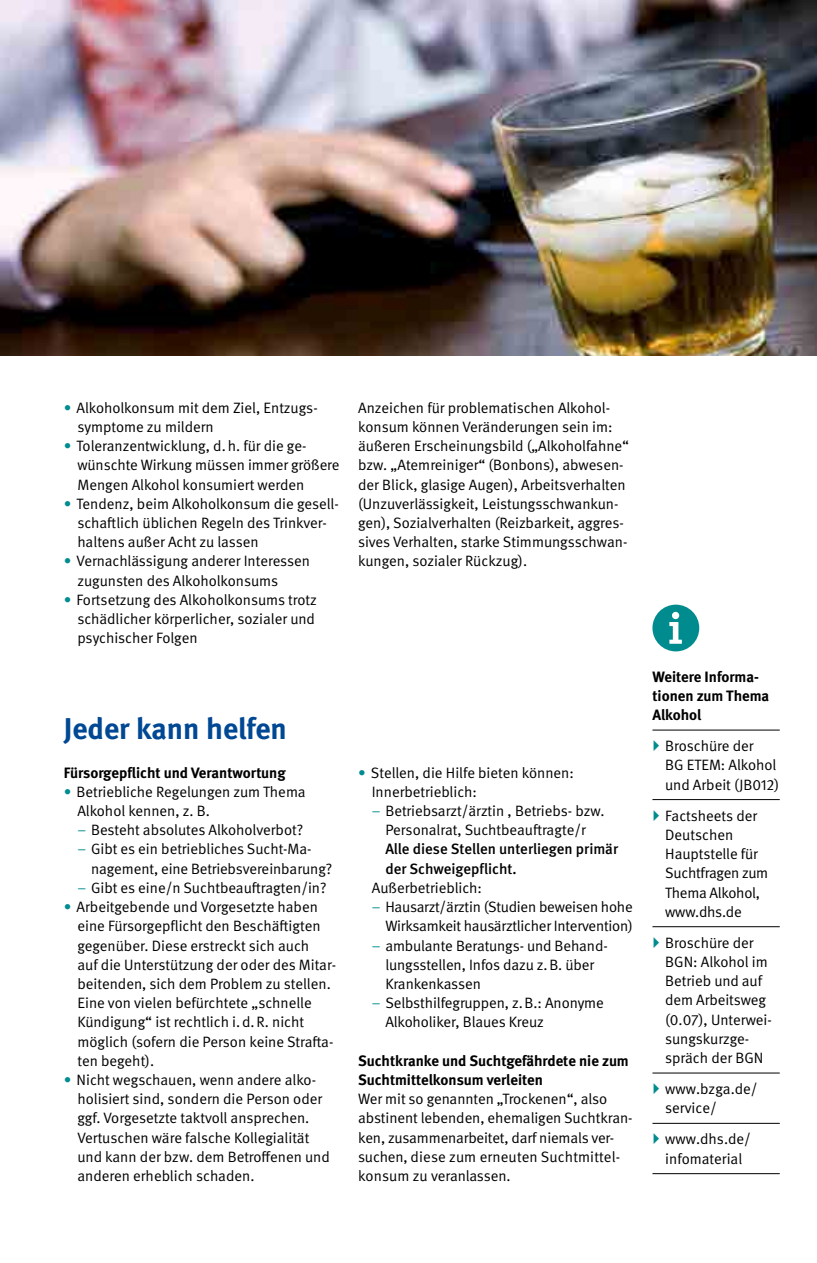
<style>
.page{position:relative;width:817px;height:1263px;background:#fff}
.page>*{position:absolute;margin:0;border:0;box-sizing:border-box;transform-origin:0 0}
.t1{font:700 30px "DGUV Meta";color:#004893}
.t2{font:15px/19.2px "DGUV Meta";letter-spacing:-.005em;color:#000}
.t3{font:700 15px/19.2px "DGUV Meta";color:#000}
.t4{font:500 15px/19.2px "DGUV Meta";color:#000}
.s1{color:#008c8e}
</style>
<div class="page">
<img style="left:0;top:0;width:816px;height:355px">
<svg style="left:652px;top:605px;width:47px;height:46px"></svg>
<hr style="left:652px;top:730px;width:127px;height:1px;background:#000">
<hr style="left:652px;top:799px;width:127px;height:1px;background:#000">
<hr style="left:652px;top:926px;width:127px;height:1px;background:#000">
<hr style="left:652px;top:1073px;width:127px;height:1px;background:#000">
<hr style="left:652px;top:1123px;width:127px;height:1px;background:#000">
<hr style="left:652px;top:1173px;width:127px;height:1px;background:#000">
<p class="t2" style="left:77px;top:398px;width:242px;text-indent:-14px"><span class="s1">•</span> Alkoholkonsum mit dem Ziel, Entzugs&shy;symptome zu mildern</p>
<p class="t2" style="left:77px;top:437px;width:263px;text-indent:-14px"><span class="s1">•</span> Toleranzentwicklung, d.h. für die ge&shy;wünschte Wirkung müssen immer größere<br>Mengen Alkohol konsumiert werden</p>
<p class="t2" style="left:77px;top:494px;width:263px;text-indent:-14px"><span class="s1">•</span> Tendenz, beim Alkoholkonsum die gesell&shy;schaftlich üblichen Regeln des Trinkver&shy;haltens außer Acht zu lassen</p>
<p class="t2" style="left:77px;top:552px;width:234px;text-indent:-14px"><span class="s1">•</span> Vernachlässigung anderer Interessen zugunsten des Alkoholkonsums</p>
<p class="t2" style="left:77px;top:590px;width:241px;text-indent:-14px"><span class="s1">•</span> Fortsetzung des Alkoholkonsums trotz schädlicher körperlicher, sozialer und psychischer Folgen</p>
<p class="t2" style="left:358px;top:398px;width:272px">Anzeichen für problematischen Alkohol&shy;konsum können Veränderungen sein im: äußeren Erscheinungsbild („Alkoholfahne“ bzw. „Atemreiniger“ (Bonbons), abwesen&shy;der Blick, glasige Augen), Arbeitsverhalten (Unzuverlässigkeit, Leistungsschwankun&shy;gen), Sozialverhalten (Reizbarkeit, aggres&shy;sives Verhalten, starke Stimmungsschwan&shy;kungen, sozialer Rückzug).</p>
<h1 class="t1" style="left:64px;top:711px;width:224px">Jeder kann helfen</h1>
<p class="t3" style="left:64px;top:763px;width:223px">Fürsorgepflicht und Verantwortung</p>
<p class="t2" style="left:77px;top:782px;width:230px;text-indent:-14px"><span class="s1">•</span> Betriebliche Regelungen zum Thema<br>Alkohol kennen, z. B.</p>
<p class="t2" style="left:77px;top:821px;width:227px"><span class="s1">–</span> Besteht absolutes Alkoholverbot?</p>
<p class="t2" style="left:91px;top:840px;width:243px;text-indent:-14px"><span class="s1">–</span> Gibt es ein betriebliches Sucht-Ma&shy;nagement, eine Betriebsvereinbarung?</p>
<p class="t2" style="left:77px;top:878px;width:250px"><span class="s1">–</span> Gibt es eine/n Suchtbeauftragten/in?</p>
<p class="t2" style="left:77px;top:898px;width:260px;text-indent:-14px"><span class="s1">•</span> Arbeitgebende und Vorgesetzte haben eine Fürsorgepflicht den Beschäftigten gegenüber. Diese erstreckt sich auch<br>auf die Unterstützung der oder des Mitar&shy;beitenden, sich dem Problem zu stellen.<br>Eine von vielen befürchtete „schnelle Kündigung“ ist rechtlich i.d.R. nicht möglich (sofern die Person keine Strafta&shy;ten begeht).</p>
<p class="t2" style="left:77px;top:1070px;width:254px;text-indent:-14px"><span class="s1">•</span> Nicht wegschauen, wenn andere alko&shy;holisiert sind, sondern die Person oder ggf. Vorgesetzte taktvoll ansprechen.<br>Vertuschen wäre falsche Kollegialität und kann der bzw. dem Betroffenen und anderen erheblich schaden.</p>
<p class="t2" style="left:371px;top:763px;width:204px;text-indent:-14px"><span class="s1">•</span> Stellen, die Hilfe bieten können:<br>Innerbetrieblich:</p>
<p class="t2" style="left:371px;top:802px;width:234px;text-align:center"><span class="s1">–</span> Betriebsarzt/ärztin , Betriebs- bzw.<br>Personalrat, Suchtbeauftragte/r</p>
<p class="t4" style="left:385px;top:840px;width:234px">Alle diese Stellen unterliegen primär der Schweigepflicht.</p>
<p class="t2" style="left:371px;top:878px;width:112px">Außerbetrieblich:</p>
<p class="t2" style="left:371px;top:898px;width:262px;text-align:right"><span class="s1">–</span> Hausarzt/ärztin (Studien beweisen hohe<br>Wirksamkeit hausärztlicher Intervention)</p>
<p class="t2" style="left:385px;top:936px;width:224px;text-indent:-14px"><span class="s1">–</span> ambulante Beratungs- und Behand&shy;lungsstellen, Infos dazu z.B. über<br>Krankenkassen</p>
<p class="t2" style="left:385px;top:994px;width:220px;text-indent:-14px"><span class="s1">–</span> Selbsthilfegruppen, z.B.: Anonyme<br>Alkoholiker, Blaues Kreuz</p>
<p class="t3" style="left:358px;top:1051px;width:272px">Suchtkranke und Suchtgefährdete nie zum<br>Suchtmittelkonsum verleiten</p>
<p class="t2" style="left:358px;top:1090px;width:276px">Wer mit so genannten „Trockenen“, also abstinent lebenden, ehemaligen Suchtkran&shy;ken, zusammenarbeitet, darf niemals ver&shy;suchen, diese zum erneuten Suchtmittel&shy;konsum zu veranlassen.</p>
<p class="t3" style="left:652px;top:667px;width:118px">Weitere Informa&shy;tionen zum Thema<br>Alkohol</p>
<p class="t2" style="left:665px;top:737px;width:115px">Broschüre der<br>BG ETEM: Alkohol und Arbeit (JB012)</p>
<p class="t2" style="left:665px;top:806px;width:105px">Factsheets der<br>Deutschen<br>Hauptstelle für<br>Suchtfragen zum<br>Thema Alkohol, www.dhs.de</p>
<p class="t2" style="left:665px;top:933px;width:108px">Broschüre der<br>BGN: Alkohol im<br>Betrieb und auf dem Arbeitsweg (0.07), Unterwei&shy;sungskurzge&shy;spräch der BGN</p>
<p class="t2" style="left:665px;top:1080px;width:94px">www.bzga.de/ service/</p>
<p class="t2" style="left:665px;top:1130px;width:87px">www.dhs.de/ infomaterial</p>
</div>
